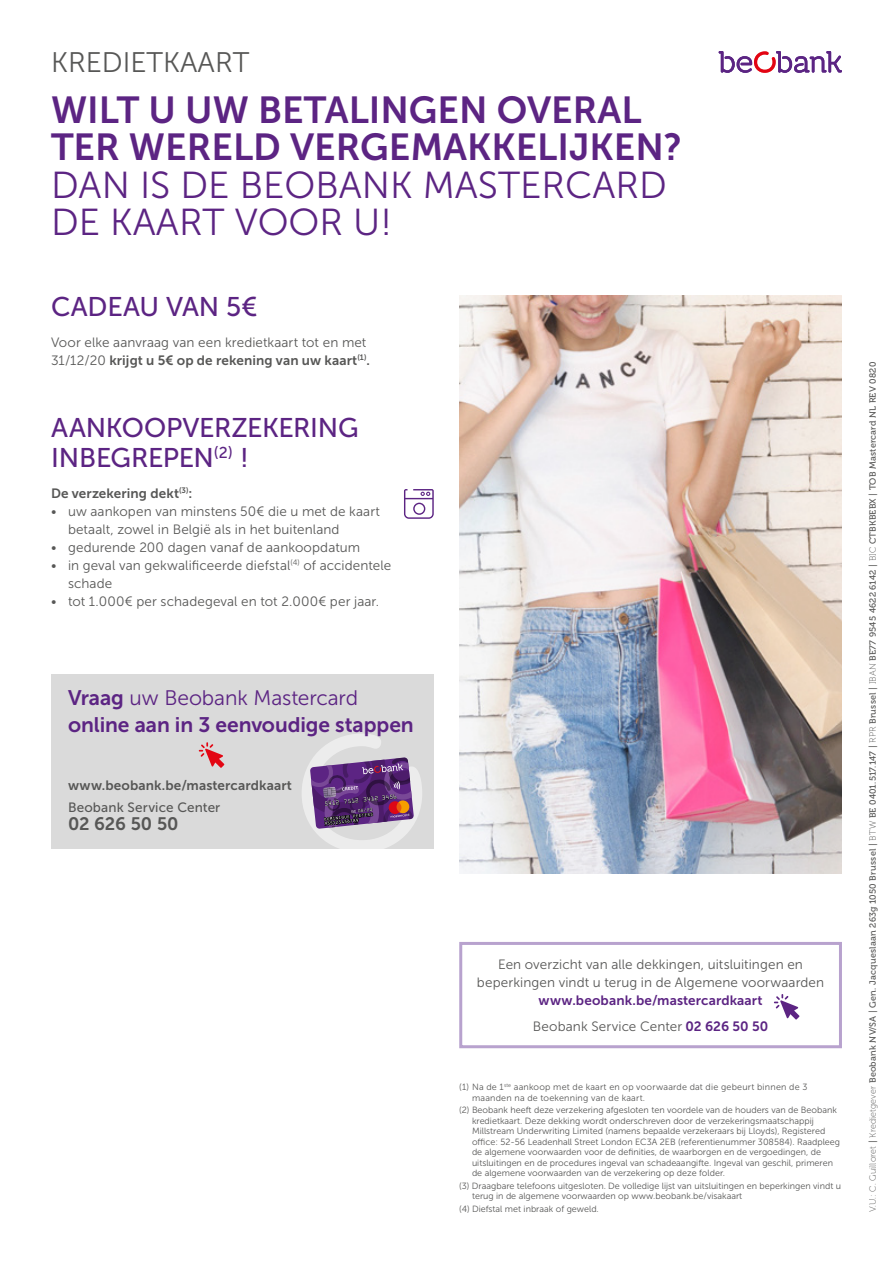
<style>
.page{position:relative;width:893px;height:1263px;background:#fff}
.page>*{position:absolute;margin:0;border:0;box-sizing:border-box;transform-origin:0 0}
.t1{font:37.5px/37.5px "Museo Sans 700";color:#5c2483}
.t2{font:37.5px/37.5px "Museo Sans 300";color:#5c2483}
.t3{font:28.2px "Museo Sans 300";color:#575756}
.Style_de_paragraphe{font:27px/30px "Museo Sans 500";letter-spacing:-.01em;color:#5c2483}
.Style_de_paragraphe-2{font:21px/27px "Museo Sans 700";letter-spacing:-.005em;color:#5c2483}
.Normal_e{font:18px "Museo Sans 700";letter-spacing:-.015em;color:#575756}
.Style_de_paragraphe-3{font:13.5px/18px "Museo Sans 300";letter-spacing:.005em;color:#575756}
.Style_de_paragraphe-4{font:13.5px "Museo Sans 700";letter-spacing:.01em;color:#5c2483}
.Normal_e-2{font:13.5px "Museo Sans 700";letter-spacing:.01em;color:#575756}
.Tekst_I_21_SA_2{font:13.5px "Museo Sans 700";letter-spacing:.01em;color:#575756}
.Normal_e-3{font:13.5px "Museo Sans 500";letter-spacing:.01em;color:#575756}
.Voetnoot_FR{font:9px/10.5px "Museo Sans 300";color:#575756}
.t4{font:9px "Museo 500";letter-spacing:.02em;color:#575756}
.Normal_e-4{font:9px/10.5px "Museo Sans 300";letter-spacing:.025em;color:#575756}
.s1{font-family:"Museo Sans 700"}
.s2{font-family:"Museo Sans 300"}
.s3{font-family:"Museo Sans 700";color:#5c2483}
.s4{font-family:"Museo 100"}
</style>
<div class="page">
<img style="left:459px;top:296px;width:383px;height:578px">
<svg style="left:719px;top:51px;width:123px;height:22px"></svg>
<div style="left:459px;top:942px;width:383px;height:106px;border:3px solid #b8a2ce"></div>
<svg style="left:774px;top:994px;width:25px;height:25px"></svg>
<div style="left:51px;top:674px;width:383px;height:174px;background:#dadada"></div>
<svg style="left:199px;top:742px;width:25px;height:26px"></svg>
<svg style="left:302px;top:734px;width:120px;height:115px"></svg>
<svg style="left:404px;top:489px;width:30px;height:30px"></svg>
<p class="t3" style="left:51px;top:47px;width:200px">KREDIETKAART</p>
<p class="t1" style="left:51px;top:91px;width:633px">WILT U UW BETALINGEN OVERAL<br>TER WERELD VERGEMAKKELIJKEN?</p>
<p class="t2" style="left:51px;top:166px;width:617px">DAN IS DE BEOBANK MASTERCARD<br>DE KAART VOOR U!</p>
<p class="Style_de_paragraphe" style="left:51px;top:292px;width:208px">CADEAU VAN 5€</p>
<p class="Style_de_paragraphe-3" style="left:51px;top:333px;width:320px">Voor elke aanvraag van een kredietkaart tot en met<br>31/12/20 <span class="s1">krijgt u 5€ op de rekening van uw kaart</span><sup>(1)</sup><span class="s1">.</span></p>
<p class="Style_de_paragraphe" style="left:51px;top:413px;width:309px">AANKOOPVERZEKERING<br>INBEGREPEN<sup>(2)</sup> !</p>
<p class="Tekst_I_21_SA_2" style="left:51px;top:486px;width:143px">De verzekering dekt<sup>(3)</sup>:</p>
<p class="Style_de_paragraphe-3" style="left:68px;top:502px;width:313px;text-indent:-17px">• uw aankopen van minstens 50€ die u met de kaart betaalt, zowel in België als in het buitenland</p>
<p class="Style_de_paragraphe-3" style="left:51px;top:538px;width:311px">• gedurende 200 dagen vanaf de aankoopdatum</p>
<p class="Style_de_paragraphe-3" style="left:68px;top:556px;width:325px;text-indent:-17px">• in geval van gekwalificeerde diefstal<sup>(4)</sup> of accidentele schade</p>
<p class="Style_de_paragraphe-3" style="left:51px;top:592px;width:329px">• tot 1.000€ per schadegeval en tot 2.000€ per jaar.</p>
<p class="Style_de_paragraphe-2" style="left:68px;top:684px;width:347px">Vraag <span class="s2">uw Beobank Mastercard </span>online aan in 3 eenvoudige stappen</p>
<p class="Normal_e-2" style="left:68px;top:777px;width:225px">www.beobank.be/mastercardkaart</p>
<p class="Normal_e-3" style="left:68px;top:800px;width:154px">Beobank Service Center</p>
<p class="Normal_e" style="left:68px;top:814px;width:112px">02 626 50 50</p>
<p class="Style_de_paragraphe-3" style="left:477px;top:955px;width:349px;text-align:center">Een overzicht van alle dekkingen, uitsluitingen en beperkingen vindt u terug in de Algemene voorwaarden</p>
<p class="Style_de_paragraphe-4" style="left:539px;top:993px;width:225px">www.beobank.be/mastercardkaart</p>
<p class="Style_de_paragraphe-3" style="left:533px;top:1018px;width:237px">Beobank Service Center <span class="s3">02 626 50 50</span></p>
<p class="Normal_e-4" style="left:472px;top:1082px;width:337px;text-indent:-13px">(1) Na de 1<sup>ste</sup> aankoop met de kaart en op voorwaarde dat die gebeurt binnen de 3 maanden na de toekenning van de kaart.</p>
<p class="Voetnoot_FR" style="left:472px;top:1105px;width:370px;text-indent:-13px">(2) Beobank heeft deze verzekering afgesloten ten voordele van de houders van de Beobank kredietkaart. Deze dekking wordt onderschreven door de verzekeringsmaatschappij Millstream Underwriting Limited (namens bepaalde verzekeraars bij Lloyds), Registered office: 52-56 Leadenhall Street London EC3A 2EB (referentienummer 308584). Raadpleeg de algemene voorwaarden voor de definities, de waarborgen en de vergoedingen, de uitsluitingen en de procedures ingeval van schadeaangifte. Ingeval van geschil, primeren de algemene voorwaarden van de verzekering op deze folder.</p>
<p class="Voetnoot_FR" style="left:472px;top:1180px;width:371px;text-indent:-13px">(3) Draagbare telefoons uitgesloten. De volledige lijst van uitsluitingen en beperkingen vindt u terug in de algemene voorwaarden op www.beobank.be/visakaart</p>
<p class="Voetnoot_FR" style="left:459px;top:1204px;width:141px">(4) Diefstal met inbraak of geweld.</p>
<p class="t4" style="left:868px;top:1212px;width:852px;rotate:-90deg"><span class="s4">V.U.: C. Guilloret</span> | <span class="s4">Kredietgever</span> Beobank NV/SA | Gen. Jacqueslaan 263g 1050 Brussel | <span class="s4">BTW</span> BE 0401.517.147 | <span class="s4">RPR</span> Brussel | <span class="s4">IBAN</span> BE77 9545 4622 6142 | <span class="s4">BIC</span> CTBKBEBX | TOB Mastercard NL REV 0820</p>
</div>
